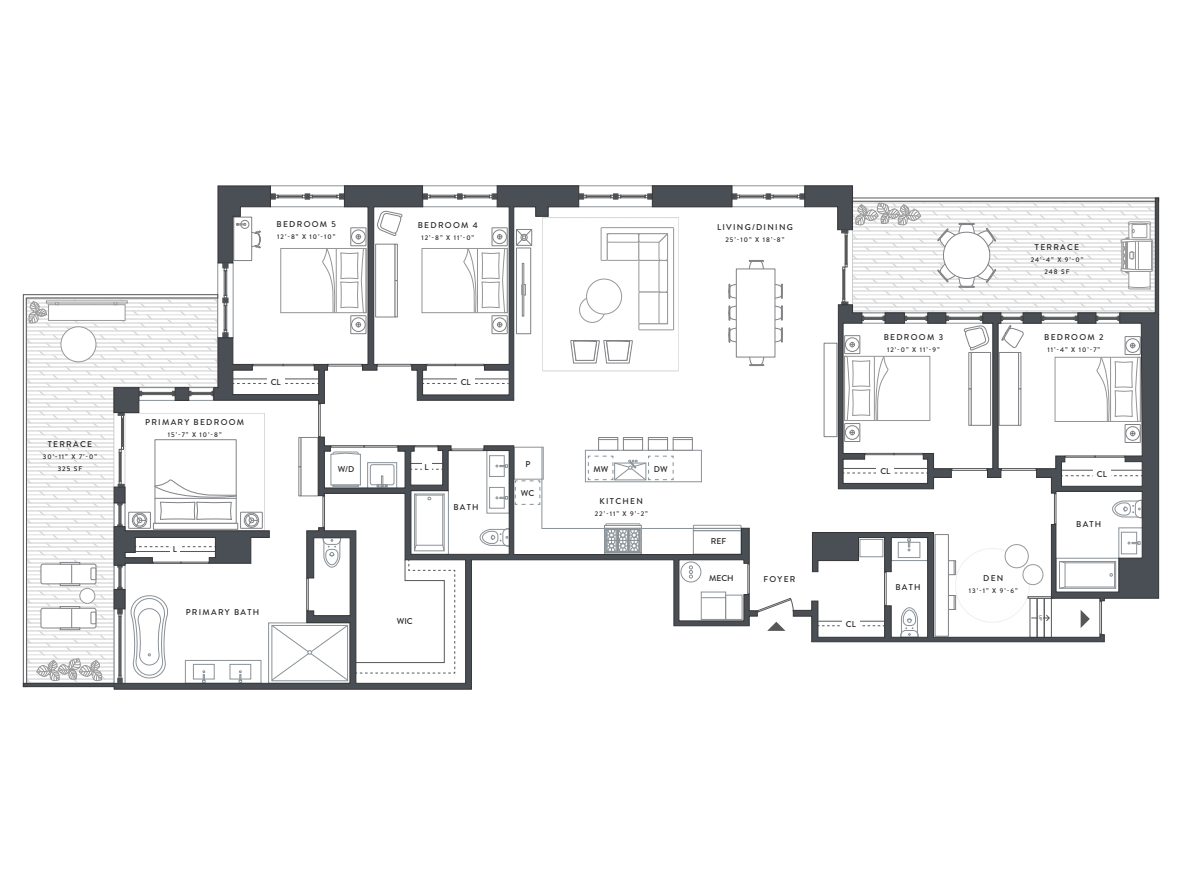
<style>
.page{position:relative;width:1182px;height:875px;background:#fff}
.page>*{position:absolute;margin:0;border:0;box-sizing:border-box;transform-origin:0 0}
.t1{font:500 8.4px "Brandon Grotesque";letter-spacing:.15em;color:#262324}
.t2{font:500 6.74px/11.9px "Brandon Grotesque";letter-spacing:.15em;color:#262324;text-align:center}
.t3{font:500 4.29px "Brandon Grotesque";color:#555759}
</style>
<div class="page">
<div style="left:270px;top:186px;width:535px;height:21px;border:1px solid #8a9297"></div>
<div style="left:773px;top:195px;width:24px;height:2px;border:1px solid #555759"></div>
<div style="left:773px;top:196px;width:24px;height:2px;border:1px solid #555759"></div>
<div style="left:739px;top:195px;width:24px;height:2px;border:1px solid #555759"></div>
<div style="left:739px;top:196px;width:24px;height:2px;border:1px solid #555759"></div>
<svg style="left:763px;top:194px;width:10px;height:5px"></svg>
<svg style="left:732px;top:194px;width:7px;height:5px"></svg>
<div style="left:318px;top:404px;width:2px;height:33px;border:1px solid #555759"></div>
<div style="left:1001px;top:468px;width:35px;height:3px;border:1px solid #555759"></div>
<svg style="left:1023px;top:202px;width:12px;height:111px"></svg>
<div style="left:851px;top:198px;width:307px;height:4px;border:1px solid #555759"></div>
<svg style="left:23px;top:294px;width:188px;height:142px"></svg>
<div style="left:125px;top:413px;width:139px;height:118px;background:#fff"></div>
<div style="left:125px;top:413px;width:140px;height:118px;border:1px solid #818285"></div>
<svg style="left:542px;top:218px;width:136px;height:153px"></svg>
<svg style="left:748px;top:357px;width:16px;height:9px"></svg>
<svg style="left:728px;top:327px;width:8px;height:16px"></svg>
<svg style="left:775px;top:327px;width:7px;height:16px"></svg>
<svg style="left:728px;top:305px;width:8px;height:16px"></svg>
<svg style="left:775px;top:305px;width:7px;height:16px"></svg>
<svg style="left:728px;top:284px;width:8px;height:15px"></svg>
<svg style="left:775px;top:283px;width:7px;height:16px"></svg>
<svg style="left:748px;top:260px;width:16px;height:9px"></svg>
<div style="left:736px;top:269px;width:39px;height:88px;background:#fff;border:1px solid #818285"></div>
<div style="left:61px;top:327px;width:35px;height:35px;background:#fff;border-radius:50%"></div>
<div style="left:61px;top:327px;width:35px;height:35px;border:1px solid #989898;border-radius:50%"></div>
<div style="left:48px;top:305px;width:77px;height:16px;background:#fff;border:1px solid #989898"></div>
<div style="left:46px;top:301px;width:81px;height:2px;background:#fff;border:1px solid #989898"></div>
<svg style="left:26px;top:301px;width:21px;height:23px"></svg>
<svg style="left:23px;top:436px;width:734px;height:254px"></svg>
<div style="left:114px;top:387px;width:25px;height:26px;background:#4a4f55;border:1px solid #353435"></div>
<div style="left:652px;top:185px;width:80px;height:22px;background:#4a4f55;border:1px solid #353435"></div>
<svg style="left:211px;top:185px;width:462px;height:219px"></svg>
<svg style="left:113px;top:446px;width:342px;height:237px"></svg>
<div style="left:114px;top:589px;width:11px;height:20px;background:#4a4f55;border:1px solid #353435"></div>
<div style="left:114px;top:487px;width:11px;height:16px;background:#4a4f55;border:1px solid #353435"></div>
<div style="left:175px;top:387px;width:14px;height:14px;background:#4a4f55;border:1px solid #353435"></div>
<svg style="left:797px;top:185px;width:226px;height:304px"></svg>
<div style="left:1022px;top:313px;width:19px;height:11px;background:#4a4f55;border:1px solid #353435"></div>
<svg style="left:1035px;top:197px;width:124px;height:402px"></svg>
<div style="left:267px;top:374px;width:17px;height:15px;background:#fff"></div>
<div style="left:457px;top:374px;width:17px;height:15px;background:#fff"></div>
<div style="left:421px;top:460px;width:10px;height:15px;background:#fff"></div>
<div style="left:170px;top:542px;width:10px;height:12px;background:#fff"></div>
<div style="left:876px;top:463px;width:17px;height:15px;background:#fff"></div>
<div style="left:1093px;top:466px;width:17px;height:15px;background:#fff"></div>
<svg style="left:757px;top:532px;width:383px;height:110px"></svg>
<p class="t1" style="left:276px;top:218px;width:61px">BEDROOM 5</p>
<p class="t2" style="left:277px;top:231px;width:60px">12’-8” X 10’-10”</p>
<p class="t1" style="left:418px;top:219px;width:61px">BEDROOM 4</p>
<p class="t2" style="left:421px;top:232px;width:54px">12’-8” X 11’-0”</p>
<p class="t1" style="left:717px;top:221px;width:77px">LIVING/DINING</p>
<p class="t2" style="left:725px;top:234px;width:60px">25’-10” X 18’-8”</p>
<p class="t1" style="left:145px;top:416px;width:101px">PRIMARY BEDROOM</p>
<p class="t2" style="left:168px;top:429px;width:55px">15’-7” X 10’-8”</p>
<p class="t1" style="left:271px;top:376px;width:12px">CL</p>
<p class="t1" style="left:460px;top:376px;width:12px">CL</p>
<p class="t1" style="left:48px;top:438px;width:46px">TERRACE</p>
<p class="t2" style="left:43px;top:451px;width:56px">30’-11” X 7’-0”<br>325 SF</p>
<p class="t1" style="left:338px;top:463px;width:18px">W/D</p>
<p class="t1" style="left:593px;top:463px;width:16px">MW</p>
<p class="t1" style="left:525px;top:458px;width:7px">P</p>
<p class="t1" style="left:424px;top:461px;width:6px">L</p>
<p class="t1" style="left:654px;top:463px;width:15px">DW</p>
<p class="t1" style="left:173px;top:543px;width:6px">L</p>
<p class="t1" style="left:186px;top:606px;width:75px">PRIMARY BATH</p>
<p class="t1" style="left:453px;top:501px;width:27px">BATH</p>
<p class="t1" style="left:521px;top:488px;width:15px">WC</p>
<p class="t1" style="left:397px;top:615px;width:17px">WIC</p>
<p class="t1" style="left:599px;top:495px;width:45px">KITCHEN</p>
<p class="t2" style="left:594px;top:508px;width:55px">22’-11” X 9’-2”</p>
<p class="t1" style="left:711px;top:536px;width:17px">REF</p>
<p class="t1" style="left:709px;top:573px;width:26px">MECH</p>
<p class="t1" style="left:763px;top:573px;width:34px">FOYER</p>
<p class="t1" style="left:883px;top:332px;width:61px">BEDROOM 3</p>
<p class="t2" style="left:887px;top:344px;width:54px">12’-0” X 11’-9”</p>
<p class="t1" style="left:1034px;top:241px;width:46px">TERRACE</p>
<p class="t2" style="left:1030px;top:254px;width:54px">24’-4” X 9’-0”<br>248 SF</p>
<p class="t1" style="left:1044px;top:332px;width:61px">BEDROOM 2</p>
<p class="t2" style="left:1047px;top:344px;width:54px">11’-4” X 10’-7”</p>
<p class="t1" style="left:880px;top:465px;width:12px">CL</p>
<p class="t1" style="left:845px;top:618px;width:12px">CL</p>
<p class="t1" style="left:895px;top:582px;width:27px">BATH</p>
<p class="t1" style="left:983px;top:573px;width:22px">DEN</p>
<p class="t2" style="left:968px;top:585px;width:50px">13’-1” X 9’-6”</p>
<p class="t3" style="left:1043px;top:615px;width:7px;rotate:90deg">UP</p>
<p class="t1" style="left:1096px;top:468px;width:12px">CL</p>
<p class="t1" style="left:1076px;top:518px;width:27px">BATH</p>
</div>
